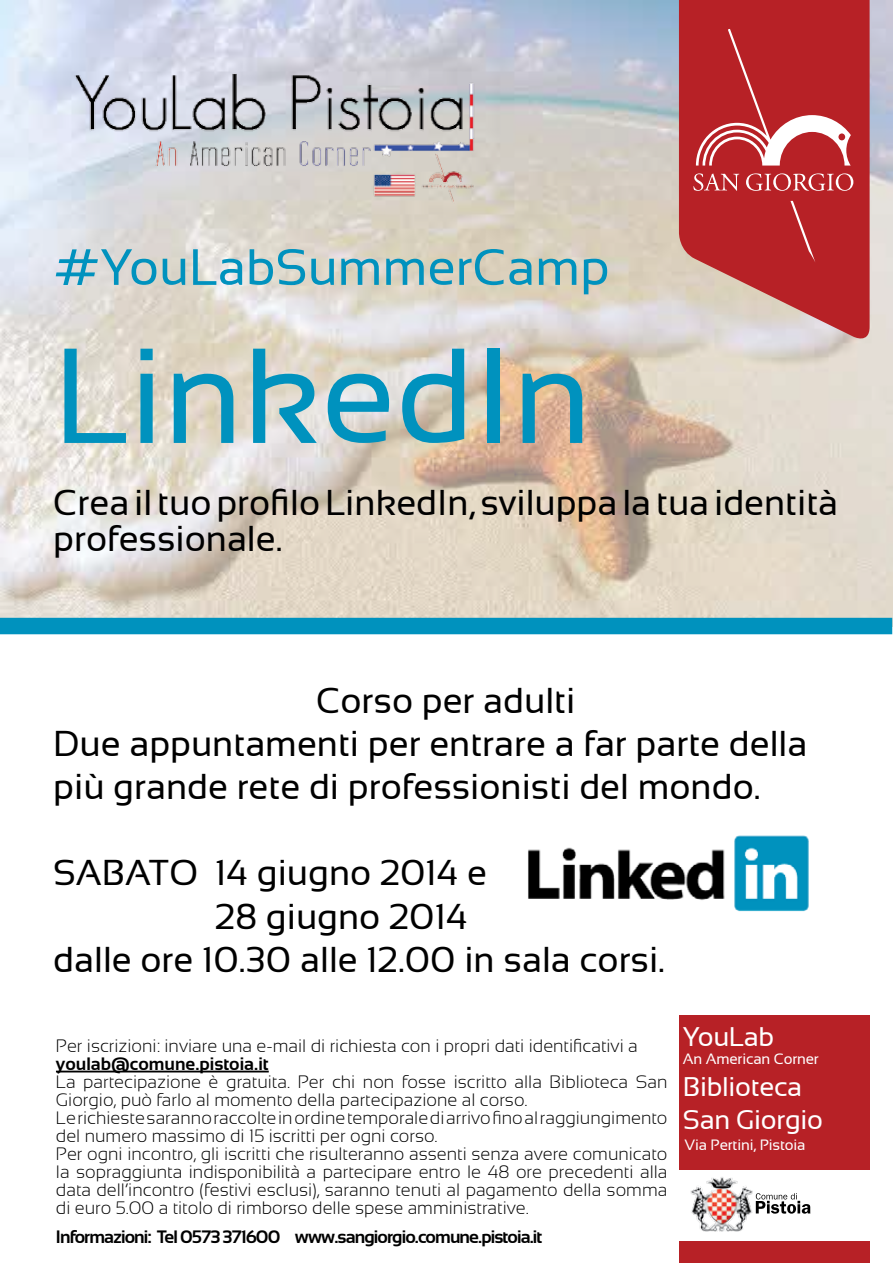
<style>
.page{position:relative;width:893px;height:1263px;background:#fff}
.page>*{position:absolute;margin:0;border:0;box-sizing:border-box;transform-origin:0 0}
.t1{font:135px "Sansation";color:#0092be}
.t2{font:51px "Sansation";color:#0092be}
.t3{font:36px/43.2px "Sansation";color:#000}
.t4{font:27px/33px "Sansation";letter-spacing:-.01em;color:#fff}
.t5{font:300 18px/18px "Sansation";color:#000}
.t6{font:700 18px "Sansation";letter-spacing:-.05em;color:#000101}
.t7{font:700 18px "Sansation";color:#000}
.t8{font:15px "Sansation";letter-spacing:-.01em;color:#fff}
</style>
<div class="page">
<img style="left:0;top:1px;width:892px;height:617px">
<svg style="left:679px;top:0;width:191px;height:345px;background:#c25b5c"></svg>
<svg style="left:693px;top:29px;width:160px;height:234px;background:#be373b"></svg>
<div style="left:679px;top:1015px;width:191px;height:248px;background:#b72126"></div>
<div style="left:679px;top:1170px;width:190px;height:70px;background:#fff"></div>
<img style="left:690px;top:1177px;width:66px;height:55px">
<svg style="left:756px;top:1193px;width:54px;height:20px"></svg>
<img style="left:54px;top:36px;width:452px;height:181px">
<hr style="left:56px;top:1071px;width:213px;height:1px;background:#000">
<div style="left:0;top:618px;width:892px;height:16px;background:#0092be"></div>
<img style="left:528px;top:835px;width:281px;height:76px">
<h2 class="t2" style="left:53px;top:239px;width:558px">#YouLabSummerCamp</h2>
<h1 class="t1" style="left:53px;top:321px;width:540px">LinkedIn</h1>
<h3 class="t3" style="left:53px;top:484px;width:786px;line-height:36px">Crea il tuo profilo LinkedIn, sviluppa la tua identità professionale.</h3>
<h3 class="t3" style="left:53px;top:678px;width:756px;text-indent:263px">Corso per adulti<br>Due appuntamenti per entrare a far parte della più grande rete di professionisti del mondo.</h3>
<h3 class="t3" style="left:53px;top:851px;width:435px">SABATO 14 giugno 2014 e</h3>
<h3 class="t3" style="left:215px;top:894px;width:254px">28 giugno 2014</h3>
<h3 class="t3" style="left:53px;top:938px;width:613px">dalle ore 10.30 alle 12.00 in sala corsi.</h3>
<p class="t5" style="left:56px;top:1037px;width:583px">Per iscrizioni: inviare una e-mail di richiesta con i propri dati identificativi a</p>
<p class="t7" style="left:56px;top:1054px;width:214px">youlab@comune.pistoia.it</p>
<p class="t5" style="left:56px;top:1073px;width:613px">La partecipazione è gratuita. Per chi non fosse iscritto alla Biblioteca San Giorgio, può farlo al momento della partecipazione al corso.<br>Le richieste saranno raccolte in ordine temporale di arrivo fino al raggiungimento del numero massimo di 15 iscritti per ogni corso.<br>Per ogni incontro, gli iscritti che risulteranno assenti senza avere comunicato la sopraggiunta indisponibilità a partecipare entro le 48 ore precedenti alla data dell’incontro (festivi esclusi), saranno tenuti al pagamento della somma di euro 5.00 a titolo di rimborso delle spese amministrative.</p>
<p class="t6" style="left:56px;top:1226px;width:488px">Informazioni: Tel 0573 371600 www.sangiorgio.comune.pistoia.it</p>
<h3 class="t4" style="left:683px;top:1020px;width:93px">YouLab</h3>
<p class="t8" style="left:683px;top:1051px;width:138px">An American Corner</p>
<h3 class="t4" style="left:683px;top:1070px;width:142px">Biblioteca<br>San Giorgio</h3>
<p class="t8" style="left:685px;top:1137px;width:122px">Via Pertini, Pistoia</p>
</div>
